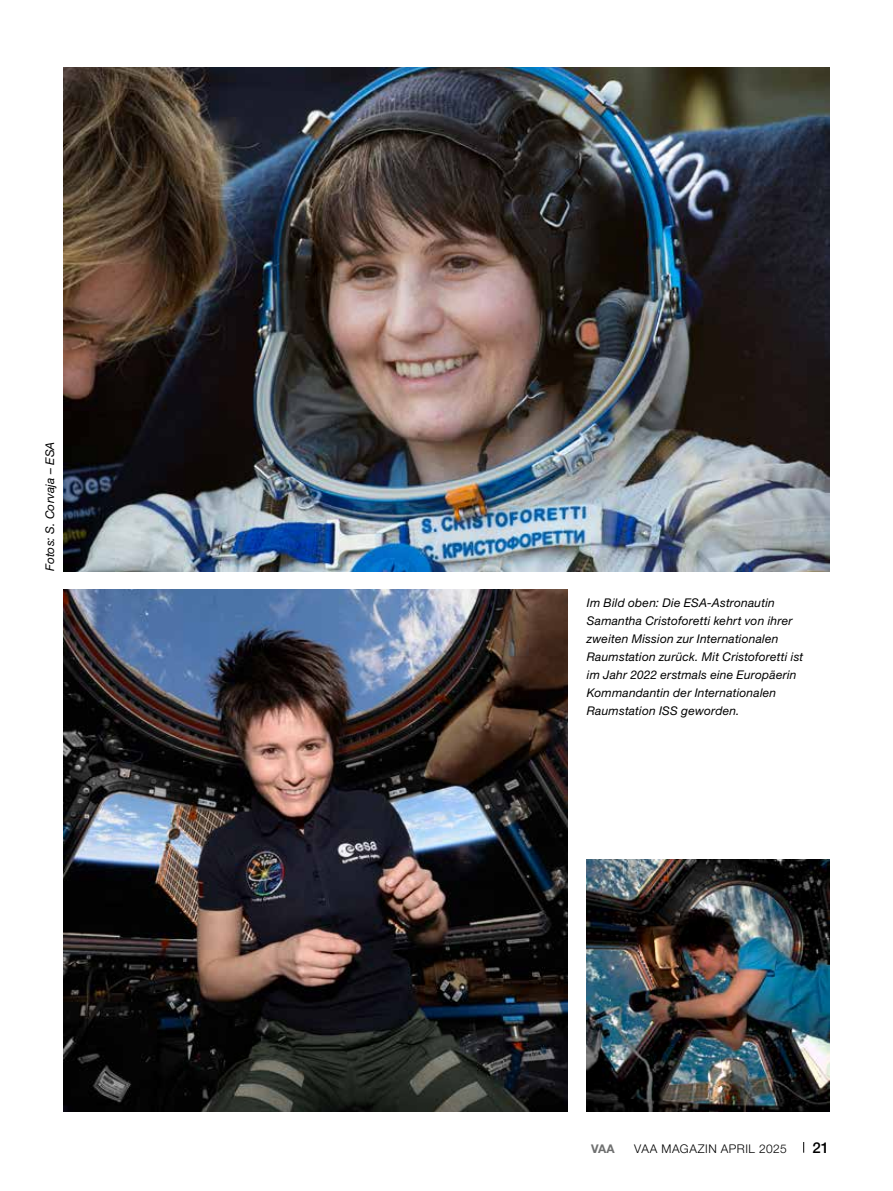
<style>
.page{position:relative;width:893px;height:1191px;background:#fff}
.page>*{position:absolute;margin:0;border:0;box-sizing:border-box;transform-origin:0 0}
.t1{font:500 15px "Helvetica Neue LT Pro";color:#000}
.t2{font:italic 12px/18px "Helvetica Neue LT Pro";letter-spacing:.015em;color:#000}
.t3{font:300 12px "Helvetica Neue LT Pro";letter-spacing:.04em;color:#000}
.t4{font:700 12px "Helvetica Neue LT Pro";color:#6f7070}
</style>
<div class="page">
<img style="left:64px;top:67px;width:765px;height:504px">
<img style="left:64px;top:589px;width:504px;height:522px">
<img style="left:587px;top:859px;width:242px;height:252px">
<p class="t2" style="left:41px;top:571px;width:132px;rotate:-90deg">Fotos: S. Corvaja – ESA</p>
<p class="t2" style="left:587px;top:593px;width:218px">Im Bild oben: Die ESA-Astronautin Samantha Cristoforetti kehrt von ihrer zweiten Mission zur Internationalen Raumstation zurück. Mit Cristoforetti ist im Jahr 2022 erstmals eine Europäerin Kommandantin der Internationalen Raumstation ISS geworden.</p>
<p class="t4" style="left:591px;top:1141px;width:25px">VAA</p>
<p class="t3" style="left:634px;top:1141px;width:154px">VAA MAGAZIN APRIL 2025</p>
<p class="t1" style="left:812px;top:1138px;width:18px">21</p>
</div>
